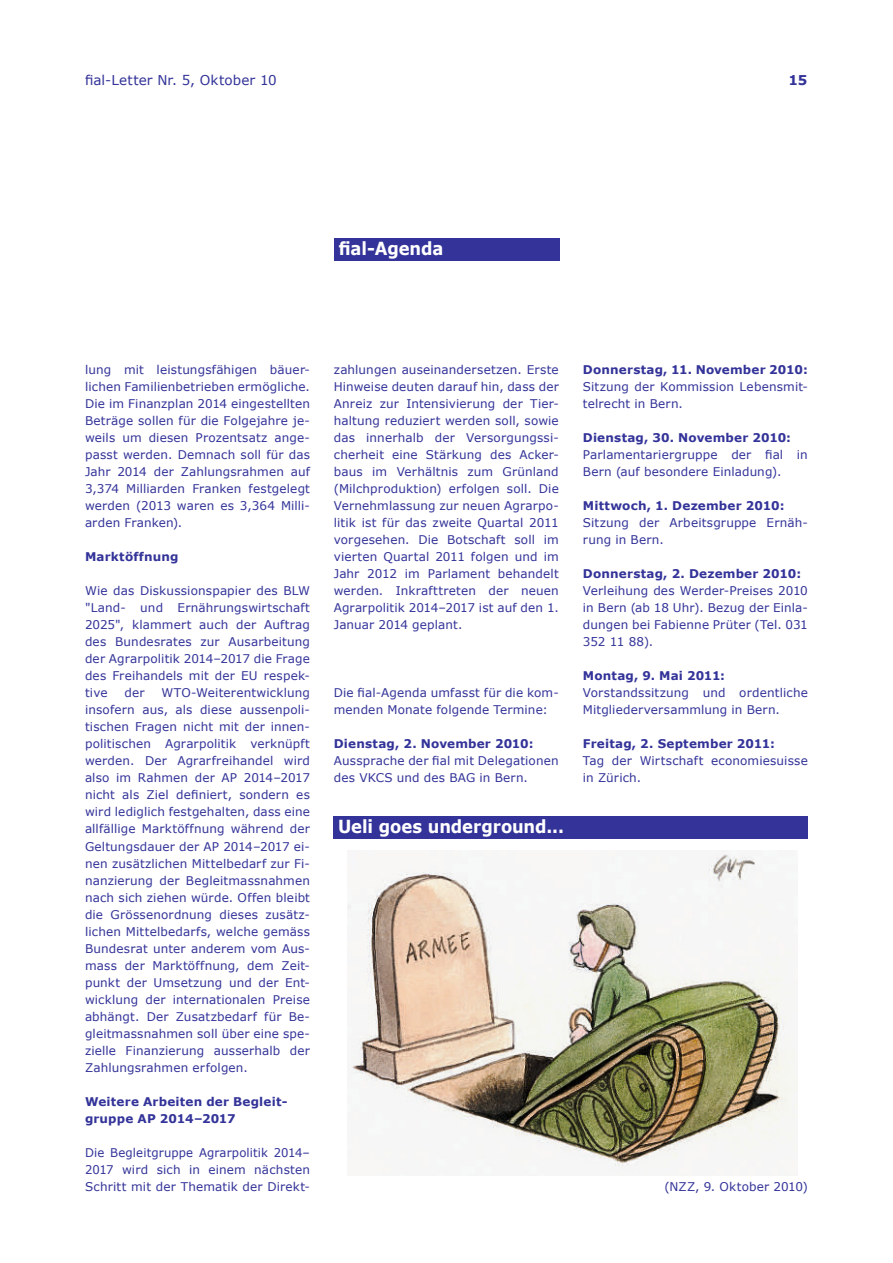
<style>
.page{position:relative;width:893px;height:1263px;background:#fff}
.page>*{position:absolute;margin:0;border:0;box-sizing:border-box;transform-origin:0 0}
.oberthema{font:700 18px "Verdana";letter-spacing:-.005em;color:#fff;scale:.91 1}
.t1{font:13.5px "Verdana";letter-spacing:.01em;color:#339}
.t2{font:700 13.5px "Verdana";color:#339}
.fliesstext{font:12px/17px "Verdana";letter-spacing:.01em;color:#339}
.fliesstext-2{font:700 12px/17px "Verdana";letter-spacing:.015em;color:#339}
</style>
<div class="page">
<div style="left:334px;top:238px;width:226px;height:22px;background:#339"></div>
<div style="left:334px;top:816px;width:474px;height:23px;background:#339"></div>
<img style="left:348px;top:850px;width:449px;height:326px">
<p class="t1" style="left:85px;top:72px;width:193px">fial-Letter Nr. 5, Oktober 10</p>
<p class="t2" style="left:789px;top:72px;width:20px">15</p>
<p class="oberthema" style="left:339px;top:237px;width:117px">fial-Agenda</p>
<p class="fliesstext" style="left:85px;top:361px;width:226px;text-align:justify">lung mit leistungsfähigen bäuer&shy;lichen Familienbetrieben ermögliche.<br>Die im Finanzplan 2014 eingestellten Beträge sollen für die Folgejahre je&shy;weils um diesen Prozentsatz ange&shy;passt werden. Demnach soll für das Jahr 2014 der Zahlungsrahmen auf 3,374 Milliarden Franken festgelegt werden (2013 waren es 3,364 Milli&shy;arden Franken).</p>
<p class="fliesstext-2" style="left:85px;top:548px;width:95px">Marktöffnung</p>
<p class="fliesstext" style="left:85px;top:582px;width:226px;text-align:justify">Wie das Diskussionspapier des BLW "Land- und Ernährungswirtschaft 2025", klammert auch der Auftrag des Bundesrates zur Ausarbeitung der Agrarpolitik 2014–2017 die Frage des Freihandels mit der EU respek&shy;tive</p>
<p class="fliesstext" style="left:85px;top:684px;width:226px;text-align:justify;text-indent:76px">WTO-Weiterentwicklung insofern aus, als diese aussenpoli&shy;tischen Fragen nicht mit der innen&shy;politischen Agrarpolitik verknüpft werden. Der Agrarfreihandel wird also im Rahmen der AP 2014–2017 nicht als Ziel definiert, sondern es wird lediglich festgehalten, dass eine allfällige Marktöffnung während der Geltungsdauer der AP 2014–2017 ei&shy;nen zusätzlichen Mittelbedarf zur Fi&shy;nanzierung der Begleitmassnahmen nach sich ziehen würde. Offen bleibt die Grössenordnung dieses zusätz&shy;lichen Mittelbedarfs, welche gemäss Bundesrat unter anderem vom Aus&shy;mass der Marktöffnung, dem Zeit&shy;punkt der Umsetzung und der Ent&shy;wicklung der internationalen Preise abhängt. Der Zusatzbedarf für Be&shy;gleitmassnahmen soll über eine spe&shy;zielle Finanzierung ausserhalb der Zahlungsrahmen erfolgen.</p>
<p class="fliesstext-2" style="left:85px;top:1092px;width:204px">Weitere Arbeiten der Begleit&shy;gruppe AP 2014–2017</p>
<p class="fliesstext" style="left:85px;top:1143px;width:226px;text-align:justify">Die Begleitgruppe Agrarpolitik 2014– 2017 wird sich in einem nächsten Schritt mit der Thematik der Direkt-</p>
<p class="fliesstext" style="left:124px;top:684px;width:22px">der</p>
<p class="fliesstext" style="left:334px;top:361px;width:227px;text-align:justify">zahlungen auseinandersetzen. Erste Hinweise deuten darauf hin, dass der Anreiz zur Intensivierung der Tier&shy;haltung reduziert werden soll, sowie das innerhalb der Versorgungssi&shy;cherheit eine Stärkung des Acker&shy;baus im Verhältnis zum Grünland (Milchproduktion) erfolgen soll. Die Vernehmlassung zur neuen Agrarpo&shy;litik ist für das zweite Quartal 2011 vorgesehen. Die Botschaft soll im vierten Quartal 2011 folgen und im Jahr 2012 im Parlament behandelt werden. Inkrafttreten der neuen Agrarpolitik 2014–2017 ist auf den 1.<br>Januar 2014 geplant.</p>
<p class="fliesstext" style="left:334px;top:684px;width:226px">Die fial-Agenda umfasst für die kom&shy;menden Monate folgende Termine:</p>
<p class="fliesstext-2" style="left:334px;top:735px;width:201px">Dienstag, 2. November 2010:</p>
<p class="fliesstext" style="left:334px;top:752px;width:226px">Aussprache der fial mit Delegationen des VKCS und des BAG in Bern.</p>
<p class="oberthema" style="left:338px;top:815px;width:250px">Ueli goes underground...</p>
<p class="fliesstext-2" style="left:583px;top:361px;width:226px">Donnerstag, 11. November 2010:</p>
<p class="fliesstext" style="left:583px;top:378px;width:226px">Sitzung der Kommission Lebensmit&shy;telrecht in Bern.</p>
<p class="fliesstext-2" style="left:583px;top:429px;width:210px">Dienstag, 30. November 2010:</p>
<p class="fliesstext" style="left:583px;top:446px;width:226px">Parlamentariergruppe der fial in<br>Bern (auf besondere Einladung).</p>
<p class="fliesstext-2" style="left:583px;top:497px;width:203px">Mittwoch, 1. Dezember 2010:</p>
<p class="fliesstext" style="left:583px;top:514px;width:226px">Sitzung der Arbeitsgruppe Ernäh&shy;rung in Bern.</p>
<p class="fliesstext-2" style="left:583px;top:565px;width:220px">Donnerstag, 2. Dezember 2010:</p>
<p class="fliesstext" style="left:583px;top:582px;width:226px;text-align:justify">Verleihung des Werder-Preises 2010 in Bern (ab 18 Uhr). Bezug der Einla&shy;dungen bei Fabienne Prüter (Tel. 031<br>352 11 88).</p>
<p class="fliesstext-2" style="left:583px;top:667px;width:144px">Montag, 9. Mai 2011:</p>
<p class="fliesstext" style="left:583px;top:684px;width:226px">Vorstandssitzung und ordentliche<br>Mitgliederversammlung in Bern.</p>
<p class="fliesstext-2" style="left:583px;top:735px;width:194px">Freitag, 2. September 2011:</p>
<p class="fliesstext" style="left:583px;top:752px;width:226px">Tag der Wirtschaft economiesuisse in Zürich.</p>
<p class="fliesstext" style="left:664px;top:1177px;width:145px">(NZZ, 9. Oktober 2010)</p>
</div>
